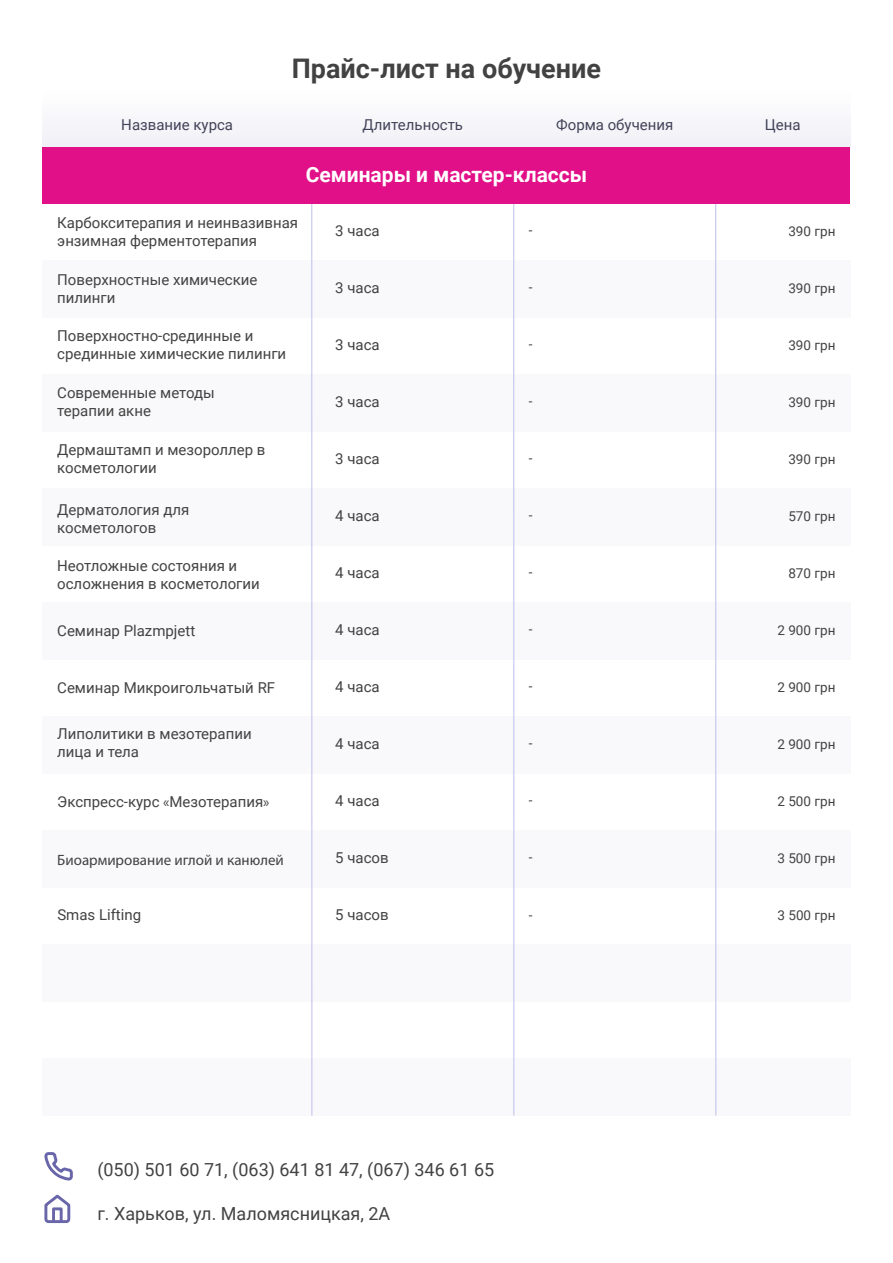
<style>
.page{position:relative;width:893px;height:1263px;background:#fff}
.page>*{position:absolute;margin:0;border:0;box-sizing:border-box;transform-origin:0 0}
.t1{font:700 27px "Roboto";color:#424242}
.t2{font:700 21px "Roboto";color:#fff}
.t3{font:18px "Roboto";color:#424242}
.t4{font:15px/18px "Roboto";color:#424242}
.t5{font:15px "Roboto";color:#434359}
.t6{font:15px "Myriad Pro";color:#424242}
.t7{font:13.5px "Roboto";color:#424242}
.s1{font-family:"Myriad Pro"}
</style>
<div class="page">
<div style="left:43px;top:1059px;width:807px;height:57px;background:#f9f9fb"></div>
<div style="left:43px;top:945px;width:807px;height:57px;background:#f9f9fb"></div>
<div style="left:43px;top:831px;width:807px;height:57px;background:#f9f9fb"></div>
<div style="left:43px;top:717px;width:807px;height:57px;background:#f9f9fb"></div>
<div style="left:43px;top:603px;width:807px;height:57px;background:#f9f9fb"></div>
<div style="left:43px;top:375px;width:807px;height:57px;background:#f9f9fb"></div>
<div style="left:43px;top:261px;width:807px;height:57px;background:#f9f9fb"></div>
<svg style="left:44px;top:1152px;width:29px;height:29px"></svg>
<svg style="left:44px;top:1194px;width:27px;height:30px"></svg>
<div style="left:52px;top:1207px;width:11px;height:16px;border:3px solid #6a66aa"></div>
<div style="left:43px;top:90px;width:807px;height:57px;background:#f7f7fa"></div>
<div style="left:43px;top:489px;width:807px;height:57px;background:#f9f9fb"></div>
<div style="left:43px;top:147px;width:807px;height:57px;background:#e21088"></div>
<h1 class="t1" style="left:292px;top:50px;width:311px">Прайс-лист на обучение</h1>
<p class="t5" style="left:121px;top:114px;width:113px">Название курса</p>
<p class="t5" style="left:363px;top:114px;width:102px">Длительность</p>
<p class="t5" style="left:556px;top:114px;width:119px">Форма обучения</p>
<p class="t5" style="left:765px;top:114px;width:37px">Цена</p>
<h2 class="t2" style="left:306px;top:159px;width:283px">Семинары и мастер-классы</h2>
<p class="t4" style="left:57px;top:213px;width:242px">Карбокситерапия и неинвазивная энзимная ферментотерапия</p>
<p class="t4" style="left:57px;top:270px;width:202px">Поверхностные химические пилинги</p>
<p class="t4" style="left:57px;top:327px;width:231px">Поверхностно-срединные и срединные химические пилинги</p>
<p class="t4" style="left:57px;top:384px;width:159px">Современные методы терапии акне</p>
<p class="t4" style="left:57px;top:440px;width:210px">Дермаштамп и мезороллер в косметологии</p>
<p class="t4" style="left:57px;top:500px;width:134px">Дерматология для косметологов</p>
<p class="t4" style="left:57px;top:556px;width:204px">Неотложные состояния и осложнения в косметологии</p>
<p class="t4" style="left:57px;top:621px;width:140px">Семинар Plazmpjett</p>
<p class="t4" style="left:335px;top:221px;width:46px">3 часа</p>
<p class="t4" style="left:335px;top:278px;width:46px">3 часа</p>
<p class="t4" style="left:335px;top:335px;width:46px">3 часа</p>
<p class="t4" style="left:335px;top:392px;width:46px">3 часа</p>
<p class="t4" style="left:335px;top:449px;width:46px">3 часа</p>
<p class="t4" style="left:335px;top:506px;width:46px">4 часа</p>
<p class="t4" style="left:335px;top:563px;width:46px">4 часа</p>
<p class="t4" style="left:335px;top:620px;width:46px">4 часа</p>
<p class="t7" style="left:529px;top:220px;width:5px">-</p>
<p class="t7" style="left:529px;top:277px;width:5px">-</p>
<p class="t7" style="left:529px;top:334px;width:5px">-</p>
<p class="t7" style="left:529px;top:391px;width:5px">-</p>
<p class="t7" style="left:529px;top:448px;width:5px">-</p>
<p class="t7" style="left:529px;top:505px;width:5px">-</p>
<p class="t7" style="left:529px;top:562px;width:5px">-</p>
<p class="t7" style="left:529px;top:619px;width:5px">-</p>
<p class="t4" style="left:57px;top:678px;width:219px">Cеминар Микроигольчатый RF</p>
<p class="t4" style="left:57px;top:724px;width:196px">Липолитики в мезотерапии лица и тела</p>
<p class="t4" style="left:57px;top:792px;width:214px">Экспресс-курс <span class="s1">«</span>Мезотерапия<span class="s1">»</span></p>
<p class="t4" style="left:335px;top:677px;width:46px">4 часа</p>
<p class="t4" style="left:335px;top:734px;width:46px">4 часа</p>
<p class="t4" style="left:335px;top:791px;width:46px">4 часа</p>
<p class="t7" style="left:529px;top:676px;width:5px">-</p>
<p class="t7" style="left:529px;top:733px;width:5px">-</p>
<p class="t7" style="left:529px;top:790px;width:5px">-</p>
<p class="t6" style="left:57px;top:851px;width:228px">Биоармирование иглой и канюлей</p>
<p class="t4" style="left:335px;top:848px;width:55px">5 часов</p>
<p class="t7" style="left:529px;top:847px;width:5px">-</p>
<p class="t7" style="left:788px;top:222px;width:49px">390 грн</p>
<p class="t7" style="left:788px;top:279px;width:49px">390 грн</p>
<p class="t7" style="left:788px;top:336px;width:49px">390 грн</p>
<p class="t7" style="left:788px;top:393px;width:49px">390 грн</p>
<p class="t7" style="left:788px;top:450px;width:49px">390 грн</p>
<p class="t7" style="left:788px;top:507px;width:49px">570 грн</p>
<p class="t7" style="left:788px;top:564px;width:49px">870 грн</p>
<p class="t7" style="left:777px;top:621px;width:60px">2 900 грн</p>
<p class="t7" style="left:777px;top:678px;width:60px">2 900 грн</p>
<p class="t7" style="left:777px;top:735px;width:60px">2 900 грн</p>
<p class="t7" style="left:777px;top:792px;width:60px">2 500 грн</p>
<p class="t7" style="left:777px;top:849px;width:60px">3 500 грн</p>
<p class="t4" style="left:57px;top:905px;width:85px">Smas Lifting</p>
<p class="t4" style="left:335px;top:905px;width:55px">5 часов</p>
<p class="t7" style="left:529px;top:905px;width:5px">-</p>
<p class="t7" style="left:778px;top:905px;width:60px">3 500 грн</p>
<p class="t3" style="left:97px;top:1157px;width:398px">(050) 501 60 71, (063) 641 81 47, (067) 346 61 65</p>
<p class="t3" style="left:97px;top:1201px;width:295px">г. Харьков, ул. Маломясницкая, 2А</p>
</div>
